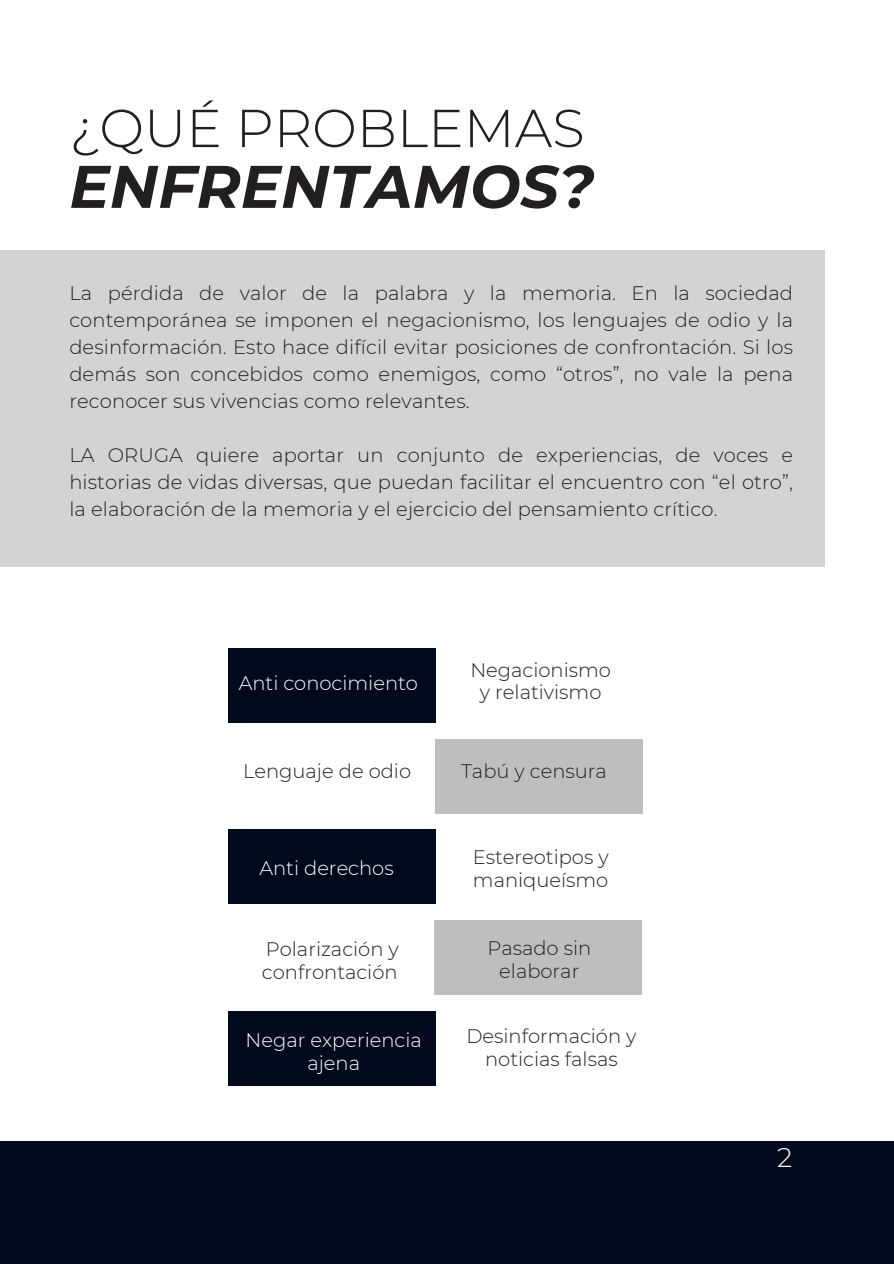
<style>
.page{position:relative;width:894px;height:1264px;background:#fff}
.page>*{position:absolute;margin:0;border:0;box-sizing:border-box;transform-origin:0 0}
.t1{font:italic 700 60px "Montserrat";color:#231f20}
.t2{font:300 53.25px "Montserrat";color:#231f20}
.t3{font:300 27px "Montserrat";color:#fff}
.t4{font:300 19.5px/27px "Montserrat";color:#231f20;text-align:center}
.t5{font:300 19.5px/22.5px "Montserrat";color:#fff;text-align:center}
</style>
<div class="page">
<div style="left:0;top:1140px;width:893px;height:123px;background:#000a1c"></div>
<div style="left:0;top:250px;width:823px;height:316px;background:#d1d3d4"></div>
<div style="left:228px;top:648px;width:207px;height:74px;background:#000a1c"></div>
<div style="left:228px;top:829px;width:207px;height:75px;background:#000a1c"></div>
<div style="left:228px;top:1011px;width:207px;height:74px;background:#000a1c"></div>
<div style="left:434px;top:920px;width:207px;height:75px;background:#bcbec0"></div>
<div style="left:435px;top:739px;width:207px;height:74px;background:#bcbec0"></div>
<h1 class="t2" style="left:69px;top:95px;width:516px">¿QUÉ PROBLEMAS</h1>
<h1 class="t1" style="left:69px;top:150px;width:526px">ENFRENTAMOS?</h1>
<p class="t4" style="left:69px;top:279px;width:725px;text-align:justify">La pérdida de valor de la palabra y la memoria. En la sociedad contemporánea se imponen el negacionismo, los lenguajes de odio y la desinformación. Esto hace difícil evitar posiciones de confrontación. Si los demás son concebidos como enemigos, como “otros”, no vale la pena reconocer sus vivencias como relevantes.</p>
<p class="t4" style="left:69px;top:441px;width:725px;text-align:justify">LA ORUGA quiere aportar un conjunto de experiencias, de voces e historias de vidas diversas, que puedan facilitar el encuentro con “el otro”, la elaboración de la memoria y el ejercicio del pensamiento crítico.</p>
<p class="t5" style="left:239px;top:671px;width:181px">Anti conocimiento</p>
<p class="t4" style="left:243px;top:757px;width:169px">Lenguaje de odio</p>
<p class="t5" style="left:259px;top:856px;width:136px">Anti derechos</p>
<p class="t4" style="left:262px;top:937px;width:138px;line-height:22.5px;text-align:left">Polarización y confrontación</p>
<p class="t5" style="left:245px;top:1029px;width:178px">Negar experiencia ajena</p>
<p class="t4" style="left:470px;top:658px;width:142px;line-height:22.5px">Negacionismo y relativismo</p>
<p class="t4" style="left:461px;top:757px;width:147px">Tabú y censura</p>
<p class="t4" style="left:472px;top:846px;width:137px;line-height:22.5px;text-align:left">Estereotipos y maniqueísmo</p>
<p class="t4" style="left:487px;top:936px;width:105px;line-height:22.5px">Pasado sin elaborar</p>
<p class="t4" style="left:466px;top:1024px;width:171px;line-height:22.5px">Desinformación y noticias falsas</p>
<p class="t3" style="left:776px;top:1140px;width:17px">2</p>
</div>
